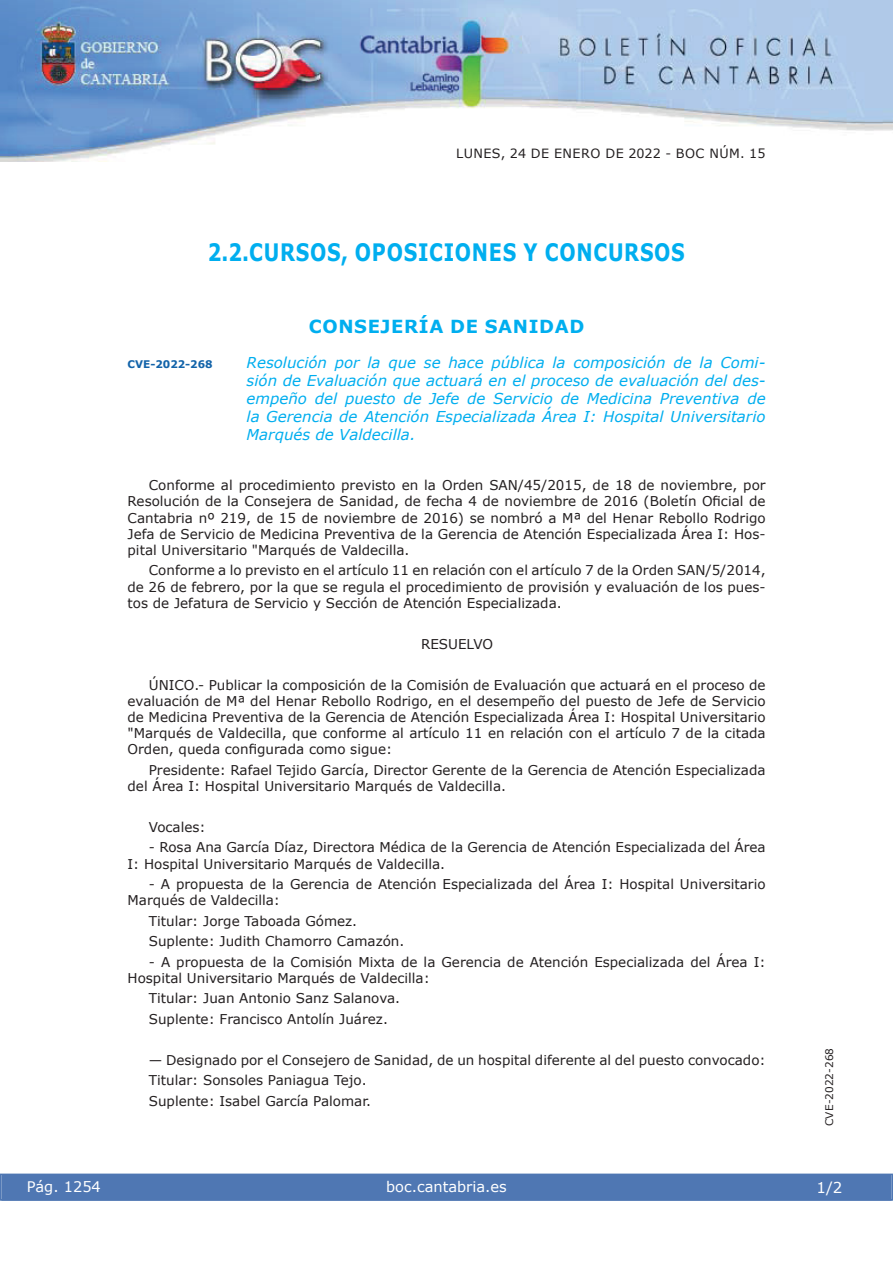
<style>
.page{position:relative;width:893px;height:1263px;background:#fff}
.page>*{position:absolute;margin:0;border:0;box-sizing:border-box;transform-origin:0 0}
.t1{font:700 24px "Verdana";letter-spacing:.035em;color:#00aeef;scale:.8 1}
.t2{font:700 18px "Verdana";letter-spacing:.035em;color:#00aeef}
.t3{font:italic 15px/18px "Verdana";color:#00aeef;text-align:justify}
.t4{font:15px "Verdana";color:#fff}
.t5{font:14.55px "Verdana";color:#fff}
.t6{font:13.5px/16.2px "Verdana";color:#231f20}
.t7{font:12.75px "Verdana";letter-spacing:.035em;color:#231f20}
.t8{font:10.5px "Verdana";color:#231f20}
.t9{font:700 10.5px "Verdana";color:#1263a9}
</style>
<div class="page">
<img style="left:0;top:0;width:893px;height:161px">
<div style="left:1px;top:1174px;width:890px;height:27px;background:#4f77b3"></div>
<div style="left:0;top:1174px;width:893px;height:27px;border:1px solid #4f77b3"></div>
<p class="t7" style="left:456px;top:145px;width:311px">LUNES, 24 DE ENERO DE 2022 - BOC NÚM. 15</p>
<h1 class="t1" style="left:208px;top:237px;width:598px">2.2.CURSOS, OPOSICIONES Y CONCURSOS</h1>
<h2 class="t2" style="left:309px;top:315px;width:277px">CONSEJERÍA DE SANIDAD</h2>
<p class="t9" style="left:128px;top:357px;width:87px">CVE-2022-268</p>
<p class="t3" style="left:247px;top:353px;width:520px">Resolución por la que se hace pública la composición de la Comi&shy;sión de Evaluación que actuará en el proceso de evaluación del des&shy;empeño del puesto de Jefe de Servicio de Medicina Preventiva de la Gerencia de Atención Especializada Área I: Hospital Universitario Marqués de Valdecilla.</p>
<p class="t6" style="left:128px;top:477px;width:639px;text-align:justify;text-indent:21px">Conforme al procedimiento previsto en la Orden SAN/45/2015, de 18 de noviembre, por Resolución de la Consejera de Sanidad, de fecha 4 de noviembre de 2016 (Boletín Oficial de Cantabria nº 219, de 15 de noviembre de 2016) se nombró a Mª del Henar Rebollo Rodrigo Jefa de Servicio de Medicina Preventiva de la Gerencia de Atención Especializada Área I: Hos&shy;pital Universitario "Marqués de Valdecilla.</p>
<p class="t6" style="left:128px;top:562px;width:639px;text-align:justify;text-indent:21px">Conforme a lo previsto en el artículo 11 en relación con el artículo 7 de la Orden SAN/5/2014, de 26 de febrero, por la que se regula el procedimiento de provisión y evaluación de los pues&shy;tos de Jefatura de Servicio y Sección de Atención Especializada.</p>
<p class="t6" style="left:421px;top:635px;width:74px">RESUELVO</p>
<p class="t6" style="left:128px;top:676px;width:639px;text-align:justify;text-indent:21px">ÚNICO.- Publicar la composición de la Comisión de Evaluación que actuará en el proceso de evaluación de Mª del Henar Rebollo Rodrigo, en el desempeño del puesto de Jefe de Servicio de Medicina Preventiva de la Gerencia de Atención Especializada Área I: Hospital Universitario "Marqués de Valdecilla, que conforme al artículo 11 en relación con el artículo 7 de la citada Orden, queda configurada como sigue:</p>
<p class="t6" style="left:128px;top:761px;width:639px;text-indent:21px">Presidente: Rafael Tejido García, Director Gerente de la Gerencia de Atención Especializada del Área I: Hospital Universitario Marqués de Valdecilla.</p>
<p class="t6" style="left:149px;top:819px;width:58px">Vocales:</p>
<p class="t6" style="left:128px;top:839px;width:639px;text-indent:21px">- Rosa Ana García Díaz, Directora Médica de la Gerencia de Atención Especializada del Área<br>I: Hospital Universitario Marqués de Valdecilla.</p>
<p class="t6" style="left:128px;top:876px;width:639px;text-indent:21px">- A propuesta de la Gerencia de Atención Especializada del Área I: Hospital Universitario<br>Marqués de Valdecilla:</p>
<p class="t6" style="left:149px;top:910px;width:257px;line-height:20.4px">Titular: Jorge Taboada Gómez.<br>Suplente: Judith Chamorro Camazón.</p>
<p class="t6" style="left:128px;top:953px;width:639px;text-indent:21px">- A propuesta de la Comisión Mixta de la Gerencia de Atención Especializada del Área I:<br>Hospital Universitario Marqués de Valdecilla:</p>
<p class="t6" style="left:149px;top:988px;width:253px;line-height:20.4px">Titular: Juan Antonio Sanz Salanova.<br>Suplente: Francisco Antolín Juárez.</p>
<p class="t6" style="left:149px;top:1049px;width:618px;line-height:20.4px">— Designado por el Consejero de Sanidad, de un hospital diferente al del puesto convocado:<br>Titular: Sonsoles Paniagua Tejo.<br>Suplente: Isabel García Palomar.</p>
<p class="t5" style="left:27px;top:1177px;width:76px">Pág. 1254</p>
<p class="t5" style="left:386px;top:1178px;width:122px">boc.cantabria.es</p>
<p class="t8" style="left:823px;top:1126px;width:80px;rotate:-90deg">CVE-2022-268</p>
<p class="t4" style="left:816px;top:1178px;width:27px">1/2</p>
</div>
